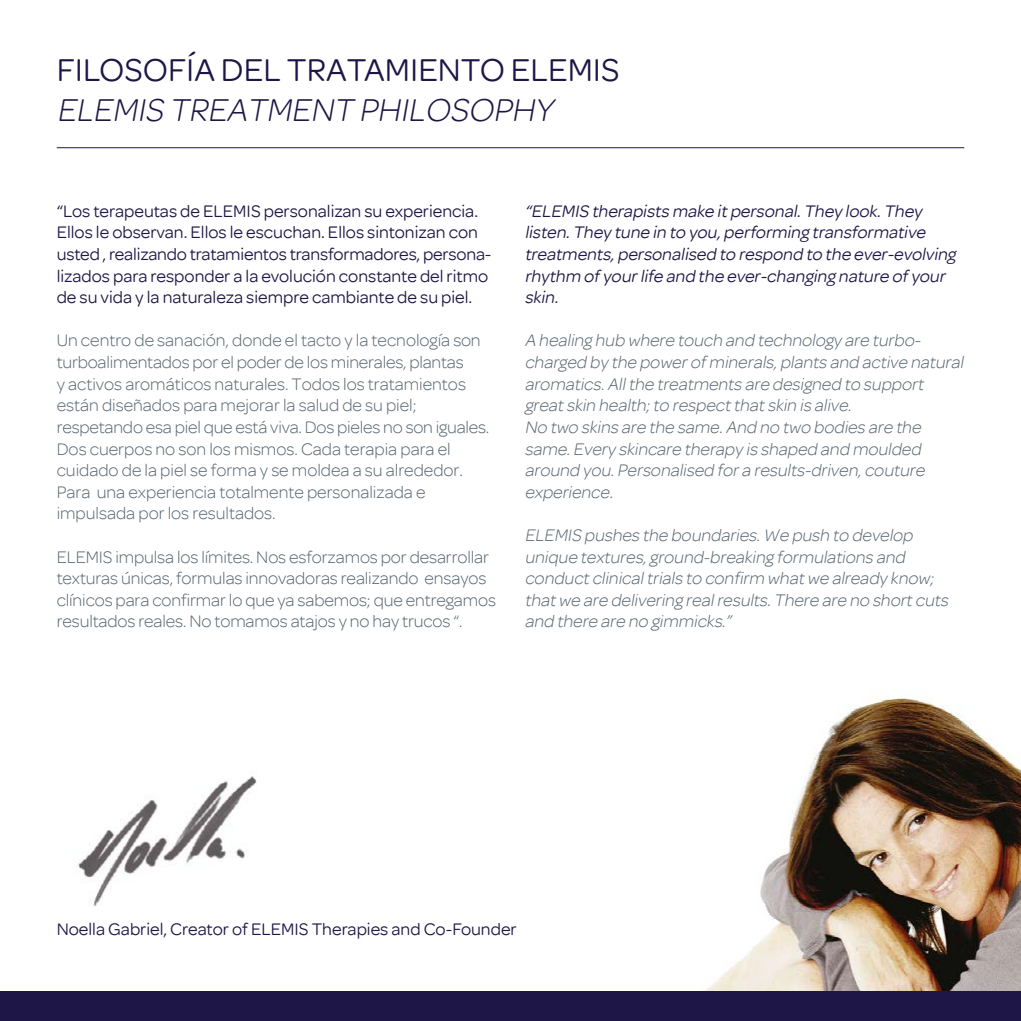
<style>
.page{position:relative;width:1021px;height:1021px;background:#fff}
.page>*{position:absolute;margin:0;border:0;box-sizing:border-box;transform-origin:0 0}
.t1{font:34px "Omnes";color:#1e1646}
.t2{font:italic 300 34px "Omnes";color:#1e1646}
.t3{font:300 18px/21.6px "Omnes";letter-spacing:-.005em;color:#596670}
.t4{font:italic 300 18px/21.6px "Omnes";color:#596670}
.t5{font:18px/21.6px "Omnes";color:#1e1646}
.t6{font:italic 18px/21.6px "Omnes";color:#1e1646}
</style>
<div class="page">
<img style="left:706px;top:697px;width:314px;height:294px">
<hr style="left:57px;top:147px;width:907px;height:1px;background:#1e1646">
<img style="left:78px;top:776px;width:179px;height:131px">
<div style="left:0;top:991px;width:1020px;height:29px;background:#1e1646"></div>
<h1 class="t1" style="left:57px;top:50px;width:564px">FILOSOFÍA DEL TRATAMIENTO ELEMIS</h1>
<h1 class="t2" style="left:57px;top:91px;width:504px">ELEMIS TREATMENT PHILOSOPHY</h1>
<p class="t5" style="left:57px;top:200px;width:436px">“Los terapeutas de ELEMIS personalizan su experiencia.<br>Ellos le observan. Ellos le escuchan. Ellos sintonizan con usted , realizando tratamientos transformadores, persona&shy;lizados para responder a la evolución constante del ritmo de su vida y la naturaleza siempre cambiante de su piel.</p>
<p class="t3" style="left:57px;top:330px;width:434px">Un centro de sanación, donde el tacto y la tecnología son turboalimentados por el poder de los minerales, plantas<br>y activos aromáticos naturales. Todos los tratamientos están diseñados para mejorar la salud de su piel; respetando esa piel que está viva. Dos pieles no son iguales.<br>Dos cuerpos no son los mismos. Cada terapia para el cuidado de la piel se forma y se moldea a su alrededor.<br>Para una experiencia totalmente personalizada e impulsada por los resultados.</p>
<p class="t3" style="left:57px;top:546px;width:441px">ELEMIS impulsa los límites. Nos esforzamos por desarrollar texturas únicas, formulas innovadoras realizando ensayos clínicos para confirmar lo que ya sabemos; que entregamos resultados reales. No tomamos atajos y no hay trucos “.</p>
<p class="t6" style="left:524px;top:200px;width:432px">“ELEMIS therapists make itpersonal.They look.They listen.They tune in to you,performing transformative treatments,personalised to respond to the ever-evolving rhythm ofyourlife and the ever-changing nature ofyour skin.</p>
<p class="t4" style="left:524px;top:330px;width:443px">A healing hub where touch and technology are turbo&shy;charged by the powerofminerals,plants and active natural aromatics.Allthe treatments are designed to support greatskin health;to respectthatskin is alive.<br>No two skins are the same.And no two bodies are the same.Every skincare therapy is shaped and moulded around you.Personalised fora results-driven,couture experience.</p>
<p class="t4" style="left:524px;top:524px;width:428px">ELEMIS pushes the boundaries.We push to develop unique textures,ground-breaking formulations and conductclinicaltrials to confirm whatwe already know; thatwe are delivering realresults.There are no shortcuts and there are no gimmicks.”</p>
<p class="t5" style="left:57px;top:918px;width:461px">Noella Gabriel, Creator of ELEMIS Therapies and Co-Founder</p>
</div>
